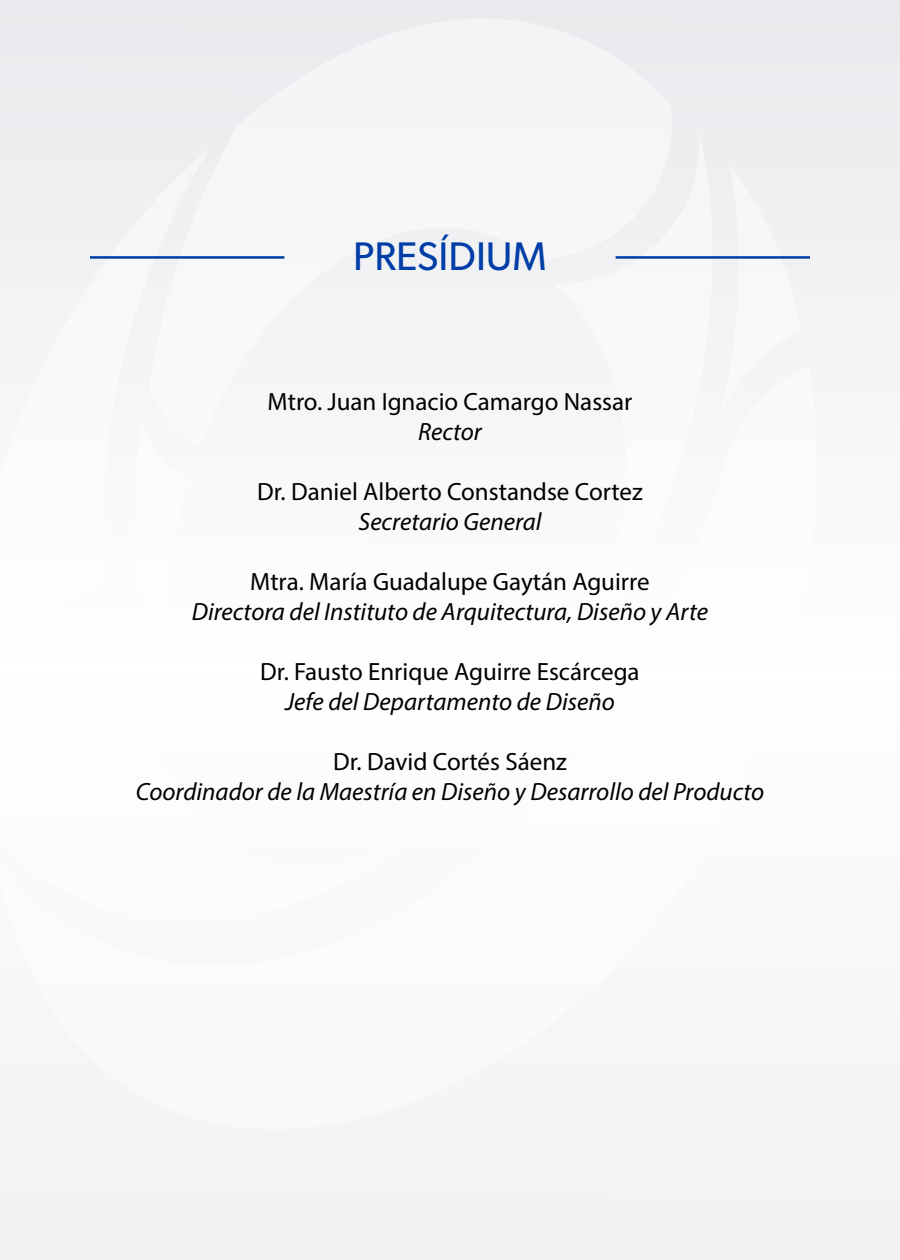
<style>
.page{position:relative;width:900px;height:1260px;background:#f6f6f8}
.page>*{position:absolute;margin:0;border:0;box-sizing:border-box;transform-origin:0 0}
.t1{font:40px "Gibson";color:#003da7}
.t2{font:italic 25px "Myriad Pro";color:#000}
.t3{font:25px "Myriad Pro";color:#000}
</style>
<div class="page">
<hr style="left:616px;top:256px;width:194px;height:3px;background:#003da7">
<hr style="left:90px;top:256px;width:194px;height:3px;background:#003da7">
<h1 class="t1" style="left:353px;top:232px;width:195px">PRESÍDIUM</h1>
<p class="t3" style="left:268px;top:386px;width:366px">Mtro. Juan Ignacio Camargo Nassar</p>
<p class="t2" style="left:418px;top:416px;width:65px">Rector</p>
<p class="t3" style="left:257px;top:476px;width:387px">Dr. Daniel Alberto Constandse Cortez</p>
<p class="t2" style="left:358px;top:506px;width:185px">Secretario General</p>
<p class="t3" style="left:250px;top:566px;width:401px">Mtra. María Guadalupe Gaytán Aguirre</p>
<p class="t2" style="left:192px;top:596px;width:518px">Directora del Instituto de Arquitectura, Diseño y Arte</p>
<p class="t3" style="left:260px;top:656px;width:381px">Dr. Fausto Enrique Aguirre Escárcega</p>
<p class="t2" style="left:285px;top:686px;width:331px">Jefe del Departamento de Diseño</p>
<p class="t3" style="left:333px;top:746px;width:235px">Dr. David Cortés Sáenz</p>
<p class="t2" style="left:136px;top:776px;width:630px">Coordinador de la Maestría en Diseño y Desarrollo del Producto</p>
</div>
